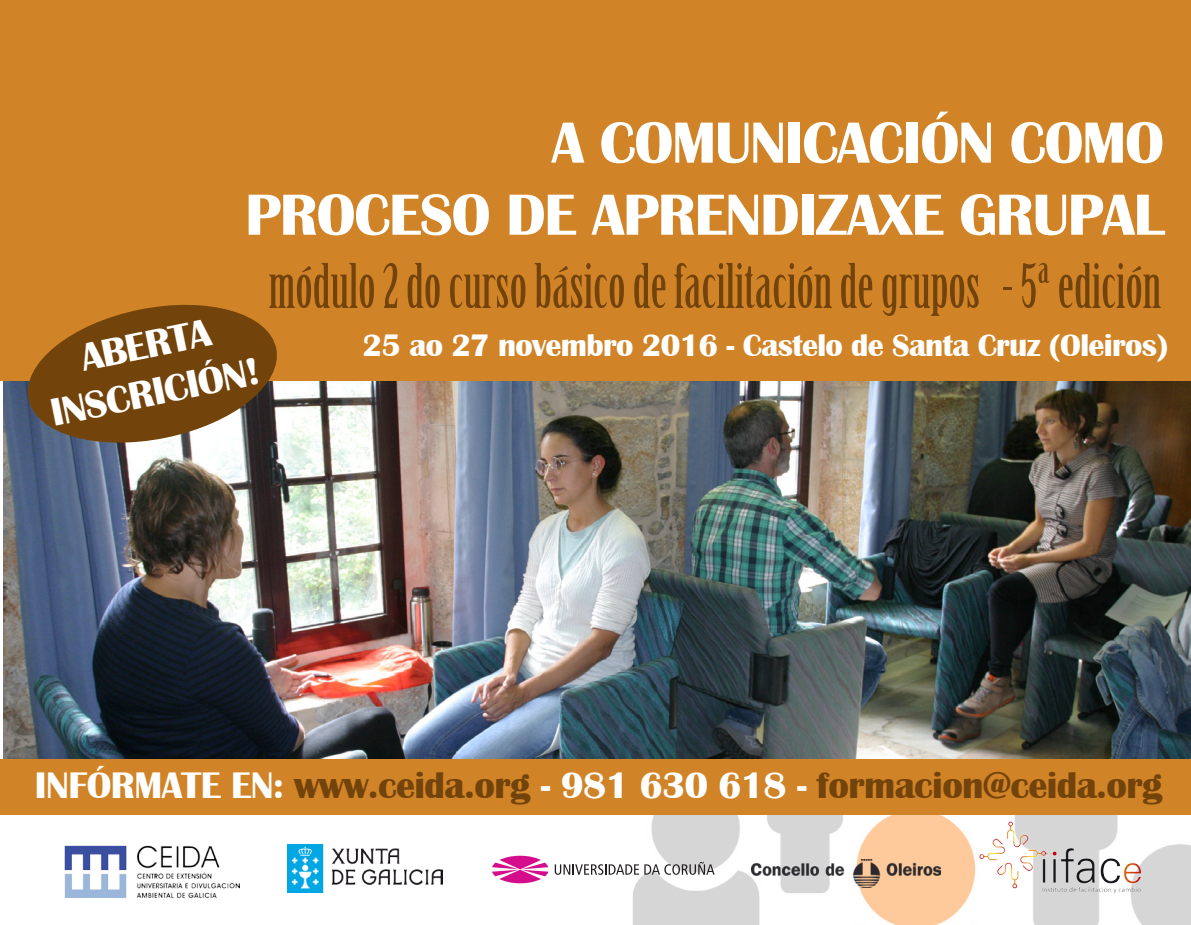
<style>
.page{position:relative;width:1191px;height:925px;background:#fff}
.page>*{position:absolute;margin:0;border:0;box-sizing:border-box;transform-origin:0 0}
.t1{font:60px "Birch Std";color:#73430c}
.t2{font:700 60px/72px "Britannic";letter-spacing:-.02em;color:#fff;text-align:right}
.t3{font:700 40px/48px "Britannic";color:#fff;text-align:center}
.t4{font:700 38px "Britannic";letter-spacing:-.015em;color:#73430c}
.t5{font:700 32px "Britannic";letter-spacing:-.02em;color:#fff}
.s1{color:#fff}
</style>
<div class="page">
<img style="left:566px;top:757px;width:625px;height:167px">
<img style="left:3px;top:380px;width:1188px;height:377px">
<div style="left:0;top:0;width:1191px;height:380px;background:#d18427"></div>
<img style="left:64px;top:845px;width:176px;height:51px">
<img style="left:288px;top:844px;width:154px;height:48px">
<img style="left:751px;top:858px;width:189px;height:29px">
<svg style="left:555px;top:861px;width:159px;height:13px"></svg>
<svg style="left:492px;top:855px;width:56px;height:27px"></svg>
<svg style="left:21px;top:304px;width:262px;height:147px"></svg>
<div style="left:0;top:758px;width:1191px;height:56px;background:#d18427"></div>
<img style="left:978px;top:819px;width:188px;height:83px">
<h1 class="t2" style="left:245px;top:107px;width:920px">A COMUNICACIÓN COMO<br>PROCESO DE APRENDIZAXE GRUPAL</h1>
<p class="t3" style="left:36px;top:343px;width:214px;rotate:-12deg">ABERTA<br>INSCRICIÓN!</p>
<h1 class="t1" style="left:269px;top:252px;width:894px">módulo 2 do curso básico de facilitación de grupos - 5ª edición</h1>
<p class="t5" style="left:363px;top:327px;width:807px">25 ao 27 novembro 2016 - Castelo de Santa Cruz (Oleiros)</p>
<p class="t4" style="left:35px;top:763px;width:1129px"><span class="s1">INFÓRMATE EN:</span> www.ceida.org <span class="s1">- 981 630 618 -</span> formacion@ceida.org</p>
</div>
